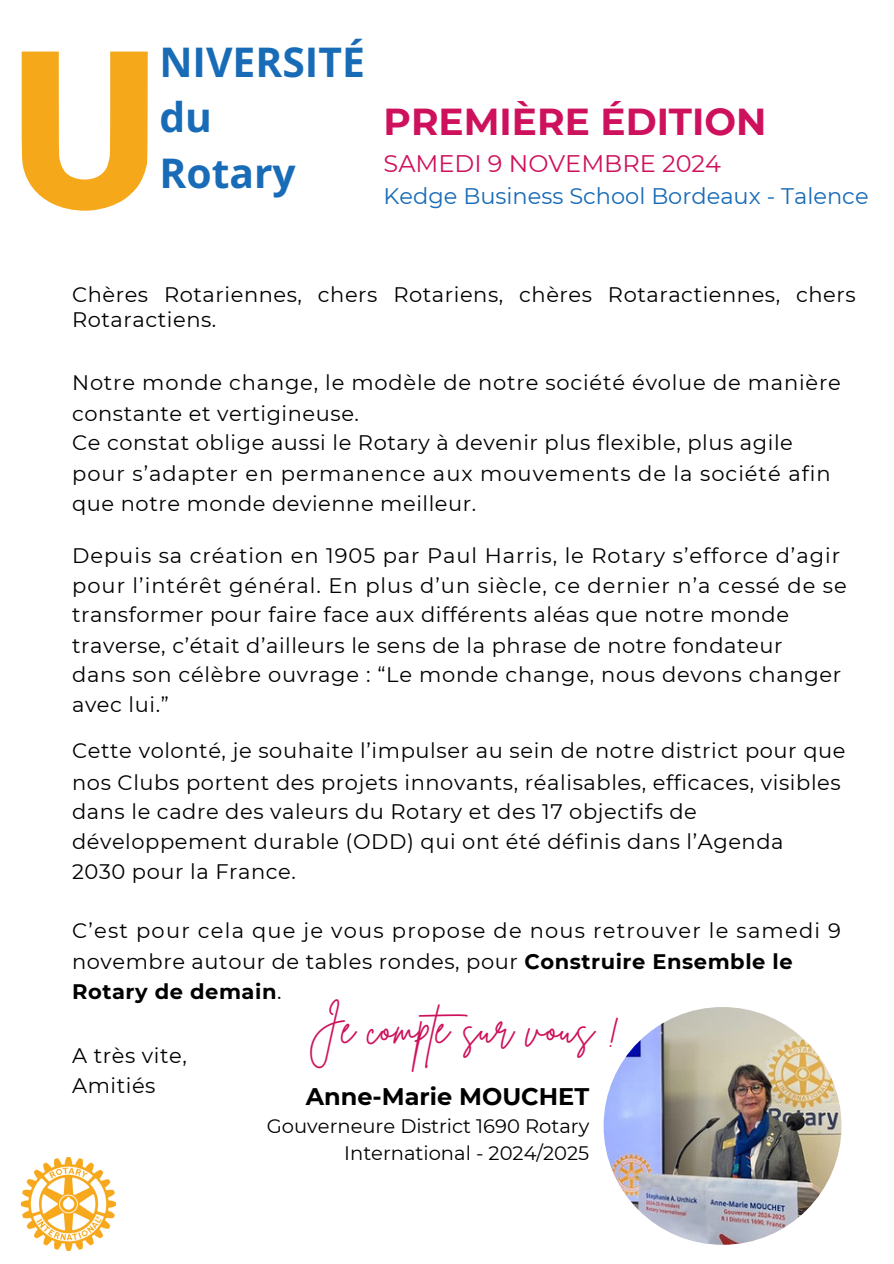
<style>
.page{position:relative;width:894px;height:1264px;background:#fff}
.page>*{position:absolute;margin:0;border:0;box-sizing:border-box;transform-origin:0 0}
.t1{font:43.5px "Brittany Signature";color:#cd115b}
.t2{font:700 40.8px/55.2px "Open Sans";color:#186bb6}
.t3{font:700 37.5px "Montserrat";color:#ce115c}
.t4{font:24px "Montserrat";color:#ce115c}
.t5{font:700 24px "Montserrat";color:#000}
.t6{font:22.5px "Montserrat";color:#186bb6}
.t7{font:21px/30px "Montserrat";letter-spacing:.025em;color:#000}
.t8{font:21px/30.3px "Montserrat";letter-spacing:.06em;color:#000}
.t9{font:19.5px/27px "Montserrat";color:#000;text-align:right}
.s1{font-weight:700}
</style>
<div class="page">
<img style="left:603px;top:1007px;width:238px;height:237px;border-radius:50%">
<svg style="left:22px;top:52px;width:126px;height:159px"></svg>
<img style="left:22px;top:1157px;width:93px;height:93px">
<h3 class="t2" style="left:159px;top:34px;width:207px">NIVERSITÉ du<br>Rotary</h3>
<h2 class="t3" style="left:383px;top:99px;width:384px">PREMIÈRE ÉDITION</h2>
<h2 class="t4" style="left:383px;top:149px;width:339px">SAMEDI 9 NOVEMBRE 2024</h2>
<h2 class="t6" style="left:383px;top:182px;width:486px">Kedge Business School Bordeaux - Talence</h2>
<h3 class="t7" style="left:72px;top:282px;width:784px;line-height:24.8px">Chères Rotariennes, chers Rotariens, chères Rotaractiennes, chers<br>Rotaractiens.</h3>
<h3 class="t7" style="left:72px;top:366px;width:770px;line-height:31.5px">Notre monde change, le modèle de notre société évolue de manière constante et vertigineuse.</h3>
<h3 class="t7" style="left:72px;top:427px;width:759px">Ce constat oblige aussi le Rotary à devenir plus flexible, plus agile pour s’adapter en permanence aux mouvements de la société afin que notre monde devienne meilleur.</h3>
<h3 class="t7" style="left:72px;top:540px;width:776px">Depuis sa création en 1905 par Paul Harris, le Rotary s’efforce d’agir pour l’intérêt général. En plus d’un siècle, ce dernier n’a cessé de se transformer pour faire face aux différents aléas que notre monde traverse, c’était d’ailleurs le sens de la phrase de notre fondateur<br>dans son célèbre ouvrage : “Le monde change, nous devons changer avec lui.”</h3>
<h3 class="t7" style="left:72px;top:734px;width:774px;line-height:31.5px">Cette volonté, je souhaite l’impulser au sein de notre district pour que nos Clubs portent des projets innovants, réalisables, efficaces, visibles</h3>
<h3 class="t7" style="left:72px;top:796px;width:712px">dans le cadre des valeurs du Rotary et des 17 objectifs de développement durable (ODD) qui ont été définis dans l’Agenda<br>2030 pour la France.</h3>
<h3 class="t8" style="left:72px;top:915px;width:770px">C’est pour cela que je vous propose de nous retrouver le samedi 9 novembre autour de tables rondes, pour <span class="s1">Construire Ensemble le<br>Rotary de demain</span>.</h3>
<p class="t1" style="left:308px;top:999px;width:313px">Je compte sur vous !</p>
<p class="t7" style="left:72px;top:1039px;width:116px">A très vite,<br>Amitiés</p>
<p class="t5" style="left:306px;top:1081px;width:285px">Anne-Marie MOUCHET</p>
<p class="t9" style="left:267px;top:1112px;width:324px">Gouverneure District 1690 Rotary<br>International - 2024/2025</p>
</div>
